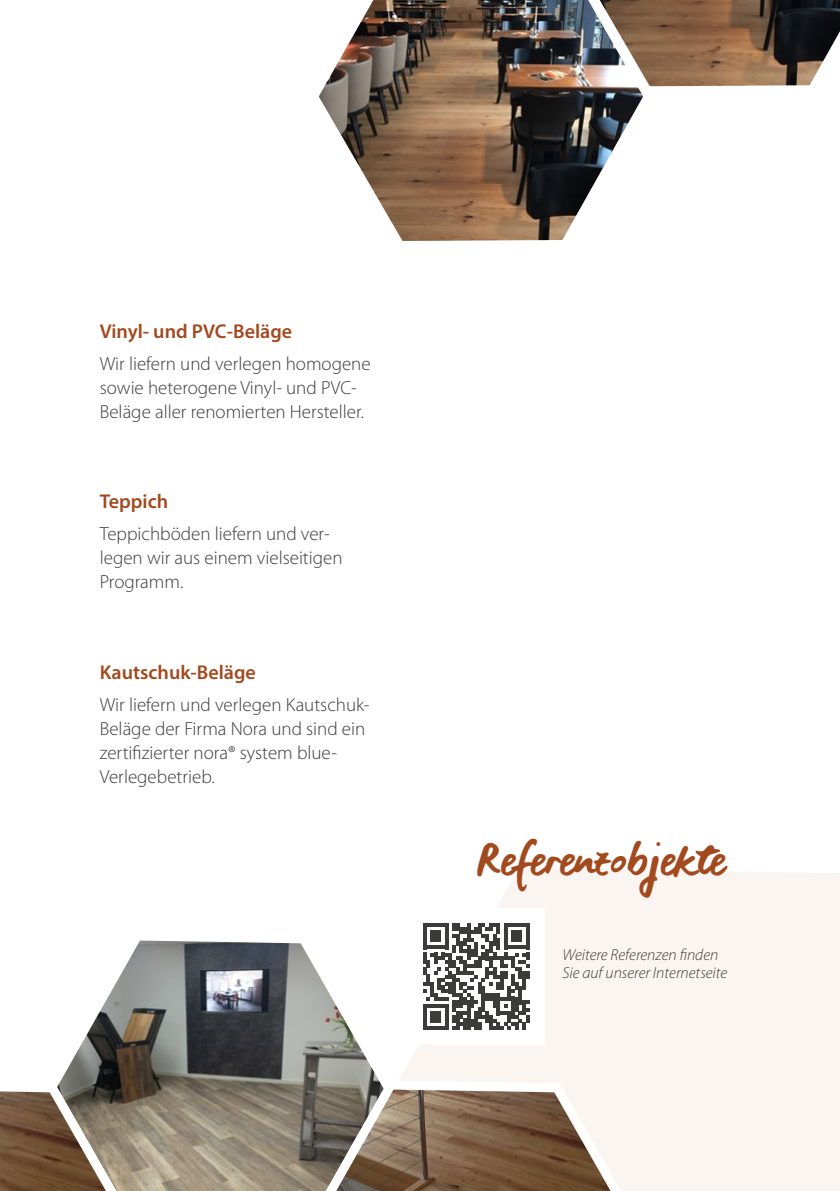
<style>
.page{position:relative;width:840px;height:1191px;background:#fff}
.page>*{position:absolute;margin:0;border:0;box-sizing:border-box;transform-origin:0 0}
.t1{font:42px "Blue Fires Sample";color:#a3491e}
.t2{font:600 20px "Myriad Pro";color:#a3491e}
.t3{font:300 19px/24px "Myriad Pro";color:#3b3b3a}
.t4{font:italic 300 16px/18px "Myriad Pro";color:#3b3b3a}
</style>
<div class="page">
<div style="left:404px;top:868px;width:435px;height:323px;background:#fbf5f1"></div>
<svg style="left:65px;top:940px;width:309px;height:251px"></svg>
<svg style="left:0;top:1072px;width:148px;height:119px;background:#857361"></svg>
<svg style="left:294px;top:1072px;width:358px;height:119px"></svg>
<svg style="left:658px;top:0;width:181px;height:87px;background:#755c49"></svg>
<img style="left:319px;top:0;width:339px;height:241px">
<div style="left:408px;top:908px;width:136px;height:136px;background:#fff"></div>
<svg style="left:423px;top:923px;width:106px;height:107px"></svg>
<p class="t2" style="left:100px;top:319px;width:194px">Vinyl- und PVC-Beläge</p>
<p class="t3" style="left:100px;top:351px;width:272px">Wir liefern und verlegen homogene sowie heterogene Vinyl- und PVC-<br>Beläge aller renomierten Hersteller.</p>
<p class="t2" style="left:100px;top:489px;width:70px">Teppich</p>
<p class="t3" style="left:100px;top:521px;width:244px">Teppichböden liefern und ver&shy;legen wir aus einem vielseitigen<br>Programm.</p>
<p class="t2" style="left:100px;top:659px;width:157px">Kautschuk-Beläge</p>
<p class="t3" style="left:100px;top:693px;width:271px">Wir liefern und verlegen Kautschuk-<br>Beläge der Firma Nora und sind ein zertifizierter nora® system blue-<br>Verlegebetrieb.</p>
<h1 class="t1" style="left:475px;top:834px;width:250px">Referenzobjekte</h1>
<p class="t4" style="left:562px;top:946px;width:166px">Weitere Referenzen finden<br>Sie auf unserer Internetseite</p>
</div>
